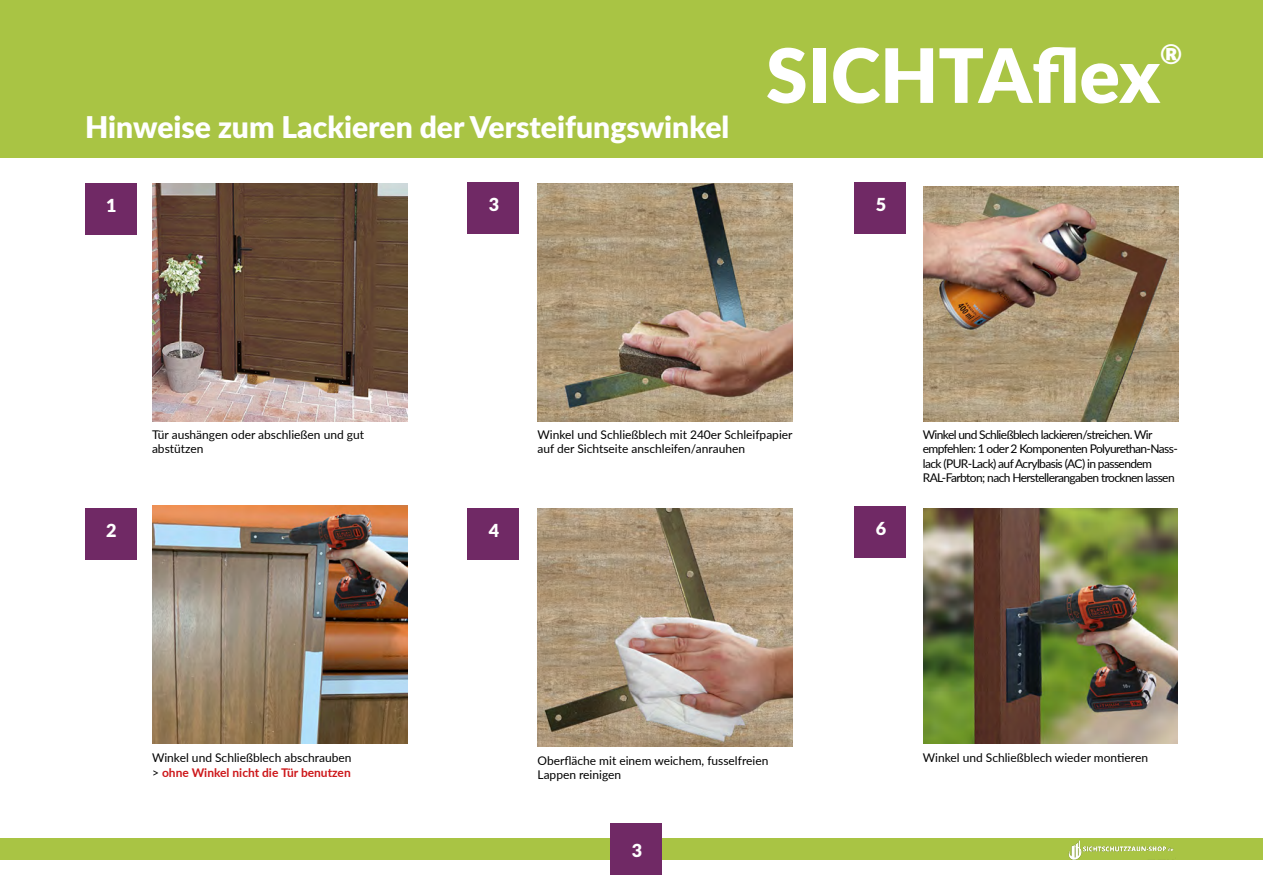
<style>
.page{position:relative;width:1263px;height:893px;background:#fff}
.page>*{position:absolute;margin:0;border:0;box-sizing:border-box;transform-origin:0 0}
.t1{font:900 75px "Lato";color:#fff}
.t2{font:900 30px "Lato";color:#fff}
.t3{font:900 27px "Lato";color:#fff}
.t4{font:900 18px "Lato";color:#fff}
.t5{font:12px/14.4px "Lato";color:#000}
.t6{font:12px/14.4px "Lato";letter-spacing:-.05em;color:#000}
.s1{font-weight:700;color:#cd171a}
</style>
<div class="page">
<div style="left:85px;top:184px;width:51px;height:51px;background:#702965"></div>
<div style="left:85px;top:508px;width:51px;height:52px;background:#702965"></div>
<div style="left:468px;top:183px;width:51px;height:51px;background:#702965"></div>
<div style="left:468px;top:508px;width:51px;height:52px;background:#702965"></div>
<div style="left:855px;top:183px;width:51px;height:51px;background:#702965"></div>
<div style="left:855px;top:507px;width:51px;height:51px;background:#702965"></div>
<img style="left:537px;top:508px;width:256px;height:239px">
<img style="left:923px;top:186px;width:255px;height:235px">
<img style="left:923px;top:508px;width:255px;height:236px">
<img style="left:537px;top:183px;width:256px;height:238px">
<img style="left:152px;top:183px;width:255px;height:238px">
<img style="left:152px;top:506px;width:255px;height:238px">
<div style="left:0;top:0;width:1263px;height:157px;background:#a9c444"></div>
<div style="left:0;top:839px;width:1263px;height:21px;background:#a9c444"></div>
<div style="left:611px;top:824px;width:51px;height:51px;background:#702965"></div>
<img style="left:1068px;top:840px;width:106px;height:20px">
<div style="left:1124px;top:851px;width:51px;height:7px;background:#a9c444"></div>
<h2 class="t2" style="left:85px;top:105px;width:646px">Hinweise zum Lackieren der Versteifungswinkel</h2>
<h3 class="t4" style="left:106px;top:192px;width:12px">1</h3>
<h3 class="t4" style="left:489px;top:191px;width:12px">3</h3>
<h1 class="t1" style="left:766px;top:19px;width:396px">SICHTAflex</h1>
<h3 class="t3" style="left:1160px;top:34px;width:24px">®</h3>
<h3 class="t4" style="left:876px;top:191px;width:12px">5</h3>
<h3 class="t4" style="left:106px;top:517px;width:12px">2</h3>
<p class="t5" style="left:152px;top:427px;width:214px">Tür aushängen oder abschließen und gut abstützen</p>
<h3 class="t4" style="left:489px;top:517px;width:12px">4</h3>
<p class="t5" style="left:537px;top:427px;width:257px">Winkel und Schließblech mit 240er Schleifpapier auf der Sichtseite anschleifen/anrauhen</p>
<p class="t6" style="left:923px;top:427px;width:257px">Winkel und Schließblech lackieren/streichen. Wir empfehlen: 1 oder 2 Komponenten Polyurethan-Nass&shy;lack (PUR-Lack) auf Acrylbasis (AC) in passendem RAL-Farbton; nach Herstellerangaben trocknen lassen</p>
<h3 class="t4" style="left:876px;top:515px;width:12px">6</h3>
<p class="t5" style="left:152px;top:750px;width:201px">Winkel und Schließblech abschrauben &gt; <span class="s1">ohne Winkel nicht die Tür benutzen</span></p>
<p class="t5" style="left:537px;top:753px;width:232px">Oberfläche mit einem weichem, fusselfreien</p>
<p class="t5" style="left:923px;top:750px;width:227px">Winkel und Schließblech wieder montieren</p>
<p class="t5" style="left:537px;top:767px;width:85px">Lappen reinigen</p>
<h3 class="t4" style="left:632px;top:837px;width:12px">3</h3>
</div>
